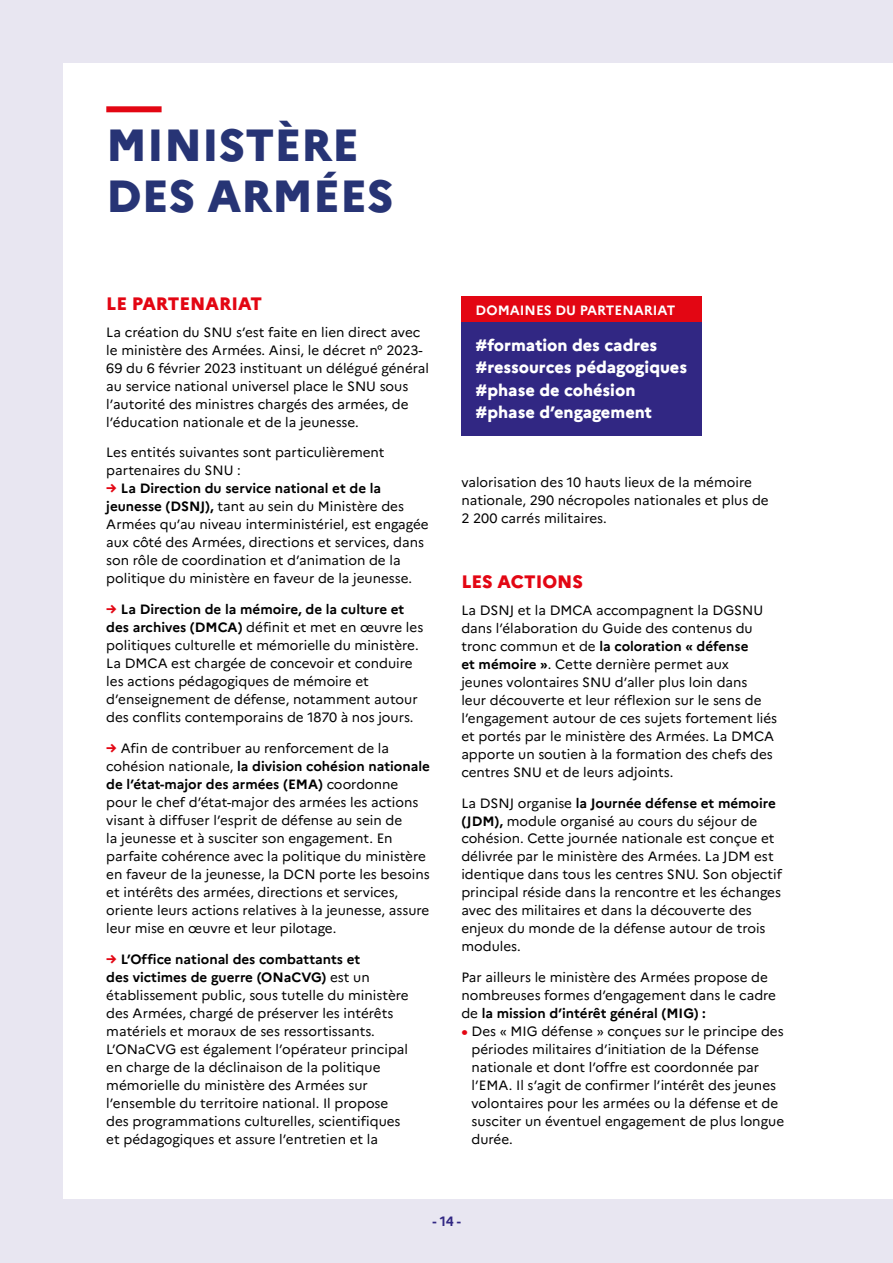
<style>
.page{position:relative;width:893px;height:1263px;background:#e8e6f1}
.page>*{position:absolute;margin:0;border:0;box-sizing:border-box;transform-origin:0 0}
.t1{font:800 45px/51px "Marianne";color:#273475}
.t2{font:800 18px "Marianne";color:#e30613}
.t3{font:800 16.5px/22.5px "Marianne";color:#fff}
.t4{font:13.5px/18px "Marianne";color:#000}
.t5{font:700 13.5px "Marianne";color:#fff}
.t6{font:700 13.5px "Marianne";color:#312783}
.s1{font-weight:800;color:#e30613}
.s2{font-weight:700}
</style>
<div class="page">
<div style="left:64px;top:64px;width:829px;height:1135px;background:#fff"></div>
<div style="left:461px;top:301px;width:241px;height:135px;background:#312783"></div>
<div style="left:461px;top:297px;width:241px;height:25px;background:#e30613"></div>
<div style="left:106px;top:106px;width:56px;height:6px;background:#e30613"></div>
<h1 class="t1" style="left:106px;top:120px;width:289px">MINISTÈRE<br>DES ARMÉES</h1>
<h2 class="t2" style="left:106px;top:293px;width:157px">LE PARTENARIAT</h2>
<p class="t4" style="left:106px;top:323px;width:324px">La création du SNU s’est faite en lien direct avec le ministère des Armées. Ainsi, le décret n° 2023- 69 du 6 février 2023 instituant un délégué général au service national universel place le SNU sous l’autorité des ministres chargés des armées, de l’éducation nationale et de la jeunesse.</p>
<p class="t4" style="left:106px;top:443px;width:280px">Les entités suivantes sont particulièrement partenaires du SNU :</p>
<p class="t4" style="left:106px;top:479px;width:324px"><span class="s1">→</span> <span class="s2">La Direction du service national et de la jeunesse (DSNJ),</span> tant au sein du Ministère des Armées qu’au niveau interministériel, est engagée aux côté des Armées, directions et services, dans son rôle de coordination et d’animation de la politique du ministère en faveur de la jeunesse.</p>
<p class="t4" style="left:106px;top:600px;width:319px"><span class="s1">→</span> <span class="s2">La Direction de la mémoire, de la culture et des archives (DMCA)</span> définit et met en œuvre les politiques culturelle et mémorielle du ministère.<br>La DMCA est chargée de concevoir et conduire les actions pédagogiques de mémoire et d’enseignement de défense, notamment autour des conflits contemporains de 1870 à nos jours.</p>
<p class="t4" style="left:106px;top:739px;width:325px"><span class="s1">→</span> Afin de contribuer au renforcement de la cohésion nationale, <span class="s2">la division cohésion nationale de l’état-major des armées (EMA)</span> coordonne pour le chef d’état-major des armées les actions visant à diffuser l’esprit de défense au sein de<br>la jeunesse et à susciter son engagement. En parfaite cohérence avec la politique du ministère en faveur de la jeunesse, la DCN porte les besoins et intérêts des armées, directions et services, oriente leurs actions relatives à la jeunesse, assure leur mise en œuvre et leur pilotage.</p>
<p class="t4" style="left:106px;top:950px;width:304px"><span class="s1">→</span> <span class="s2">L’Office national des combattants et<br>des victimes de guerre (ONaCVG)</span> est un établissement public, sous tutelle du ministère des Armées, chargé de préserver les intérêts matériels et moraux de ses ressortissants.<br>L’ONaCVG est également l’opérateur principal en charge de la déclinaison de la politique mémorielle du ministère des Armées sur l’ensemble du territoire national. Il propose des programmations culturelles, scientifiques et pédagogiques et assure l’entretien et la</p>
<p class="t5" style="left:476px;top:302px;width:201px">DOMAINES DU PARTENARIAT</p>
<p class="t3" style="left:476px;top:333px;width:213px">#formation des cadres #ressources pédagogiques #phase de cohésion #phase d’engagement</p>
<p class="t4" style="left:461px;top:473px;width:309px">valorisation des 10 hauts lieux de la mémoire nationale, 290 nécropoles nationales et plus de<br>2 200 carrés militaires.</p>
<h2 class="t2" style="left:461px;top:571px;width:123px">LES ACTIONS</h2>
<p class="t4" style="left:461px;top:601px;width:317px">La DSNJ et la DMCA accompagnent la DGSNU dans l’élaboration du Guide des contenus du tronc commun et de <span class="s2">la coloration « défense<br>et mémoire »</span>. Cette dernière permet aux<br>jeunes volontaires SNU d’aller plus loin dans<br>leur découverte et leur réflexion sur le sens de l’engagement autour de ces sujets fortement liés et portés par le ministère des Armées. La DMCA apporte un soutien à la formation des chefs des centres SNU et de leurs adjoints.</p>
<p class="t4" style="left:461px;top:794px;width:322px">La DSNJ organise <span class="s2">la Journée défense et mémoire (JDM),</span> module organisé au cours du séjour de cohésion. Cette journée nationale est conçue et délivrée par le ministère des Armées. La JDM est identique dans tous les centres SNU. Son objectif principal réside dans la rencontre et les échanges avec des militaires et dans la découverte des enjeux du monde de la défense autour de trois modules.</p>
<p class="t4" style="left:461px;top:968px;width:316px">Par ailleurs le ministère des Armées propose de nombreuses formes d’engagement dans le cadre de <span class="s2">la mission d’intérêt général (MIG) :</span></p>
<p class="t4" style="left:471px;top:1022px;width:314px;text-indent:-10px"><span class="s1">•</span> Des « MIG défense » conçues sur le principe des périodes militaires d’initiation de la Défense nationale et dont l’offre est coordonnée par l’EMA. Il s’agit de confirmer l’intérêt des jeunes volontaires pour les armées ou la défense et de susciter un éventuel engagement de plus longue durée.</p>
<p class="t6" style="left:432px;top:1213px;width:30px">- 14 -</p>
</div>
